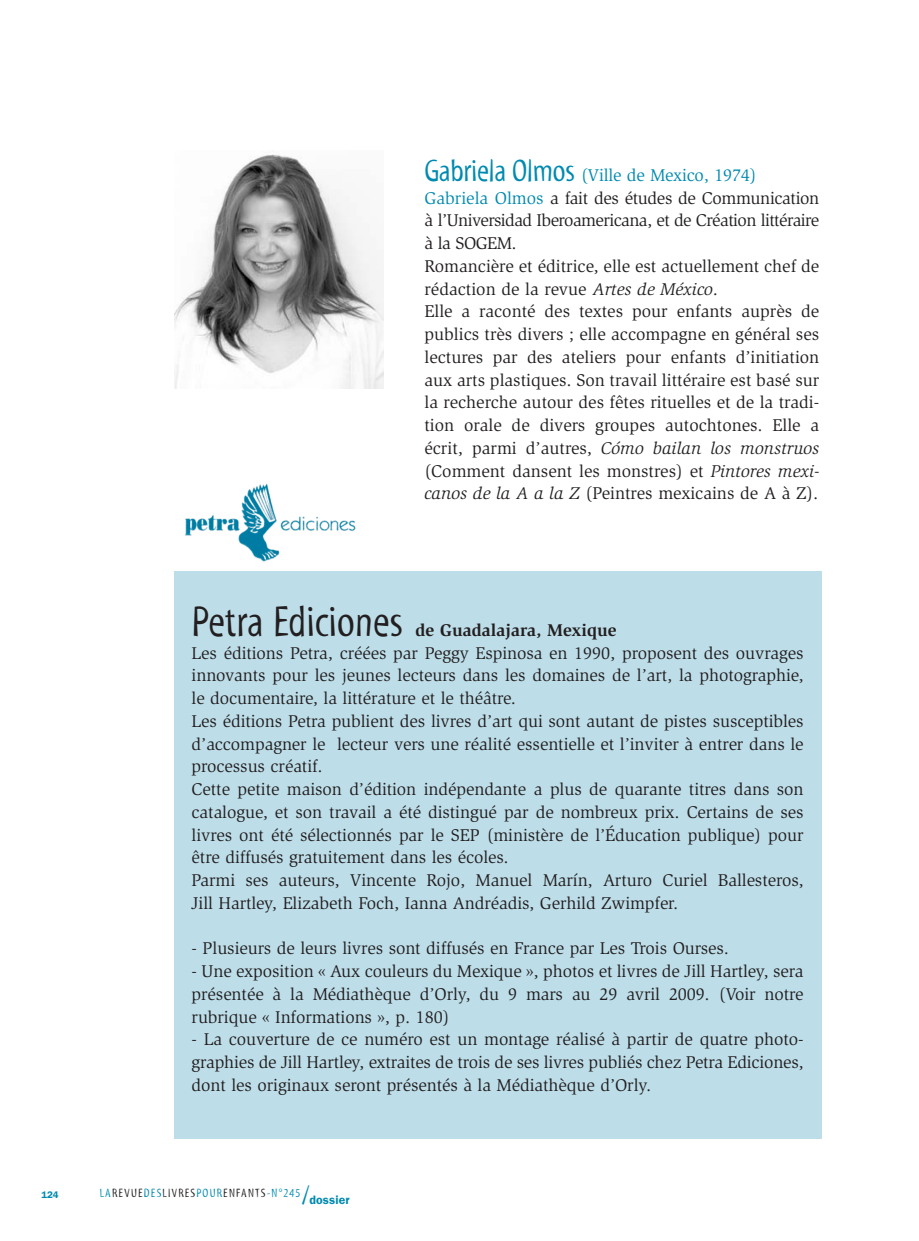
<style>
.page{position:relative;width:919px;height:1241px;background:#fff}
.page>*{position:absolute;margin:0;border:0;box-sizing:border-box;transform-origin:0 0}
.t1{font:43.75px "Myriad Tilt";color:#231f20}
.t2{font:17.5px/22.8px "Slimbach";letter-spacing:-.005em;color:#231f20}
.t3{font:700 17.5px "Slimbach";color:#231f20}
.t4{font:12.25px "Myriad Tilt";letter-spacing:.1em;color:#231f20}
.t5{font:600 9.62px "Franklin Gothic";color:#008ab0}
.s1{font-family:"Myriad Tilt";font-size:31.5px;color:#008ab0}
.s2{color:#008ab0}
.s3{font-style:italic}
.s4{font-size:26.25px;color:#008ab0}
.s5{font-family:"Franklin Gothic";font-weight:600;color:#008ab0}
</style>
<div class="page">
<img style="left:175px;top:154px;width:208px;height:234px">
<div style="left:174px;top:571px;width:647px;height:568px;background:#bddee9"></div>
<img style="left:185px;top:483px;width:171px;height:79px">
<p class="t5" style="left:41px;top:1191px;width:19px">124</p>
<p class="t2" style="left:424px;top:165px;width:396px"><span class="s1">Gabriela Olmos</span> <span class="s2">(Ville de Mexico, 1974)<br>Gabriela Olmos</span> a fait des études de Communication à l’Universidad Iberoamericana, et de Création littéraire à la SOGEM.<br>Romancière et éditrice, elle est actuellement chef de rédaction de la revue <span class="s3">Artes de México</span>.<br>Elle a raconté des textes pour enfants auprès de publics très divers ; elle accompagne en général ses lectures par des ateliers pour enfants d’initiation aux arts plastiques. Son travail littéraire est basé sur la recherche autour des fêtes rituelles et de la tradi&shy;tion orale de divers groupes autochtones. Elle a écrit, parmi d’autres, <span class="s3">Cómo bailan los monstruos </span>(Comment dansent les monstres) et <span class="s3">Pintores mexi&shy;canos de la A a la Z</span> (Peintres mexicains de A à Z).</p>
<h1 class="t1" style="left:192px;top:605px;width:213px">Petra Ediciones</h1>
<p class="t3" style="left:415px;top:623px;width:202px">de Guadalajara, Mexique</p>
<p class="t2" style="left:192px;top:643px;width:613px">Les éditions Petra, créées par Peggy Espinosa en 1990, proposent des ouvrages innovants pour les jeunes lecteurs dans les domaines de l’art, la photographie, le documentaire, la littérature et le théâtre.<br>Les éditions Petra publient des livres d’art qui sont autant de pistes susceptibles d’accompagner le lecteur vers une réalité essentielle et l’inviter à entrer dans le processus créatif.<br>Cette petite maison d’édition indépendante a plus de quarante titres dans son catalogue, et son travail a été distingué par de nombreux prix. Certains de ses livres ont été sélectionnés par le SEP (ministère de l’Éducation publique) pour être diffusés gratuitement dans les écoles.<br>Parmi ses auteurs, Vincente Rojo, Manuel Marín, Arturo Curiel Ballesteros, Jill Hartley, Elizabeth Foch, Ianna Andréadis, Gerhild Zwimpfer.</p>
<p class="t2" style="left:192px;top:938px;width:538px">- Plusieurs de leurs livres sont diffusés en France par Les Trois Ourses.</p>
<p class="t2" style="left:192px;top:961px;width:613px;text-align:justify">- Une exposition « Aux couleurs du Mexique », photos et livres de Jill Hartley, sera présentée à la Médiathèque d’Orly, du 9 mars au 29 avril 2009. (Voir notre rubrique « Informations », p. 180)</p>
<p class="t2" style="left:192px;top:1029px;width:613px;text-align:justify">- La couverture de ce numéro est un montage réalisé à partir de quatre photo&shy;graphies de Jill Hartley, extraites de trois de ses livres publiés chez Petra Ediciones, dont les originaux seront présentés à la Médiathèque d’Orly.</p>
<p class="t4" style="left:100px;top:1189px;width:251px"><span class="s2">LA</span>REVUE<span class="s2">DES</span>LIVRES<span class="s2">POUR</span>ENFANTS<span class="s2">-N°245</span><span class="s4">/</span><span class="s5">dossier</span></p>
</div>
